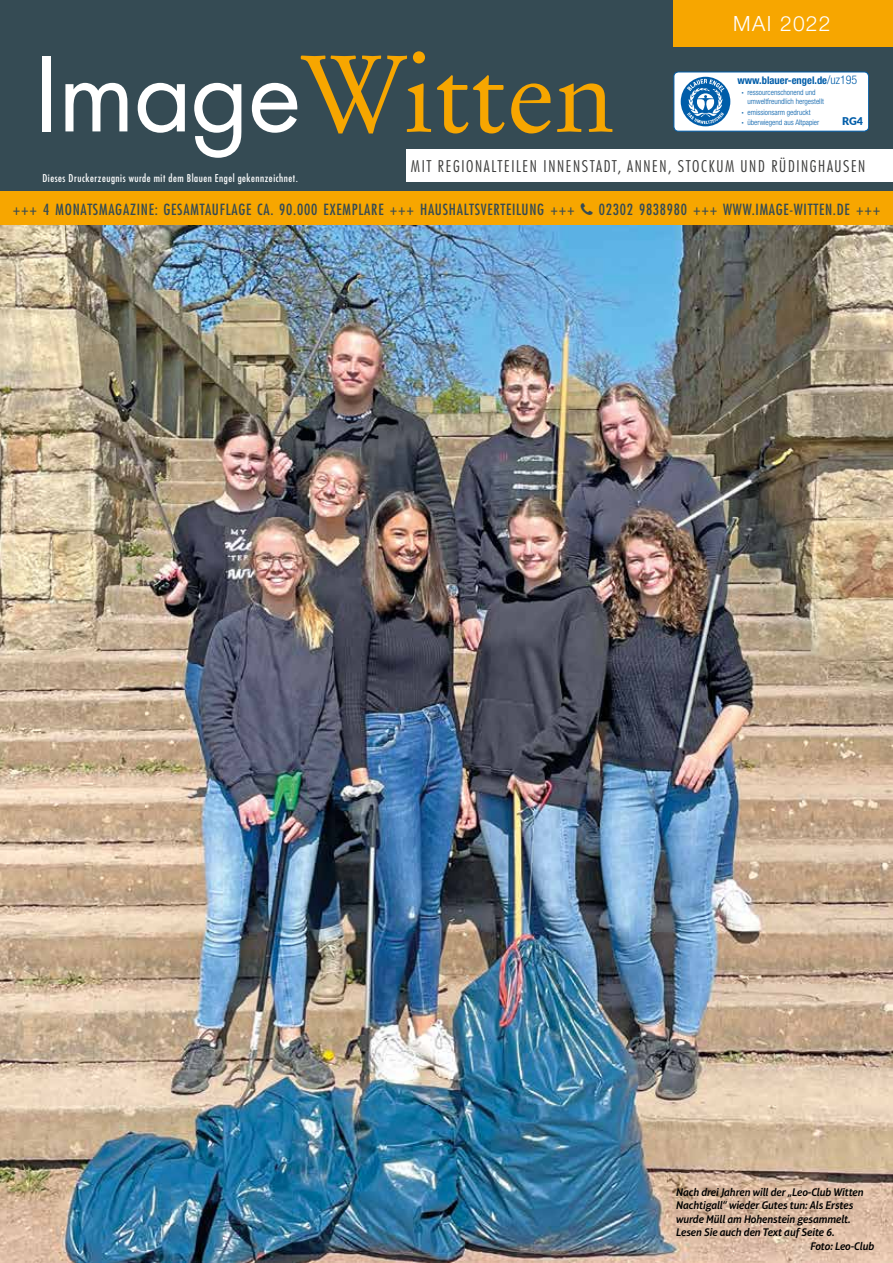
<style>
.page{position:relative;width:893px;height:1263px;background:#fff}
.page>*{position:absolute;margin:0;border:0;box-sizing:border-box;transform-origin:0 0}
.t1{font:108.3px "Stempel Garamond LT Pro";color:#f7a600}
.t2{font:300 21px "Helvetica Neue LT Pro";letter-spacing:.06em;color:#fff}
.t3{font:300 condensed 15.75px "Futura LT Pro";letter-spacing:.1em;color:#3c3c3b;scale:1.04 1}
.t4{font:500 condensed 15px "Futura LT Pro";letter-spacing:.05em;color:#354b54}
.t5{font:italic 600 11.25px "Aptifer Sans LT Pro";letter-spacing:-.01em;color:#000}
.t6{font:900 10.65px "Lato";color:#005da9}
.t7{font:500 condensed 10.5px "Futura LT Pro";letter-spacing:.05em;color:#fff}
.t8{font:700 condensed 10.5px "Helvetica Neue";color:#005da9}
.t9{font:300 condensed 7.65px/8.9px "Helvetica Neue";color:#005da9}
.s1{font-family:"Futura LT Pro";font-size:100.65px;color:#fff}
.s2{font-weight:300;font-size:12px}
.s3{font-weight:700}
</style>
<div class="page">
<div style="left:0;top:0;width:893px;height:191px;background:#354b54"></div>
<div style="left:674px;top:0;width:219px;height:46px;background:#f7a600"></div>
<div style="left:0;top:191px;width:893px;height:34px;background:#f7a600"></div>
<div style="left:674px;top:72px;width:195px;height:59px;background:#fff;border-radius:5px"></div>
<div style="left:674px;top:72px;width:195px;height:59px;border:1px solid #005da9;border-radius:5px"></div>
<svg style="left:681px;top:77px;width:49px;height:49px"></svg>
<img style="left:0;top:225px;width:893px;height:1038px">
<div style="left:406px;top:149px;width:487px;height:32px;background:#fff"></div>
<h2 class="t2" style="left:733px;top:11px;width:99px">MAI 2022</h2>
<h1 class="t1" style="left:35px;top:25px;width:581px"><span class="s1">Image</span>Witten</h1>
<p class="t8" style="left:737px;top:74px;width:121px">www.blauer-engel.de<span class="s2">/uz195</span></p>
<p class="t9" style="left:747px;top:88px;width:78px;text-indent:-6px"><span class="s3">·</span> ressourcenschonend und umweltfreundlich hergestellt</p>
<p class="t9" style="left:742px;top:106px;width:79px;line-height:10.9px"><span class="s3">·</span> emissionsarm gedruckt<br><span class="s3">·</span> überwiegend aus Altpapier</p>
<p class="t6" style="left:842px;top:114px;width:22px">RG4</p>
<h3 class="t3" style="left:411px;top:156px;width:438px">MIT REGIONALTEILEN INNENSTADT, ANNEN, STOCKUM UND RÜDINGHAUSEN</h3>
<p class="t7" style="left:43px;top:170px;width:257px">Dieses Druckerzeugnis wurde mit dem Blauen Engel gekennzeichnet.</p>
<h3 class="t4" style="left:13px;top:199px;width:563px">+++ 4 MONATSMAGAZINE: GESAMTAUFLAGE CA. 90.000 EXEMPLARE +++ HAUSHALTSVERTEILUNG +++</h3>
<h3 class="t4" style="left:599px;top:199px;width:283px">02302 9838980 +++ WWW.IMAGE-WITTEN.DE +++</h3>
<p class="t5" style="left:676px;top:1185px;width:189px">Nach drei Jahren will der „Leo-Club Witten</p>
<p class="t5" style="left:676px;top:1199px;width:179px">Nachtigall“ wieder Gutes tun: Als Erstes</p>
<p class="t5" style="left:676px;top:1212px;width:176px">wurde Müll am Hohenstein gesammelt.</p>
<p class="t5" style="left:676px;top:1226px;width:160px">Lesen Sie auch den Text auf Seite 6.</p>
<p class="t5" style="left:810px;top:1239px;width:65px">Foto: Leo-Club</p>
</div>
